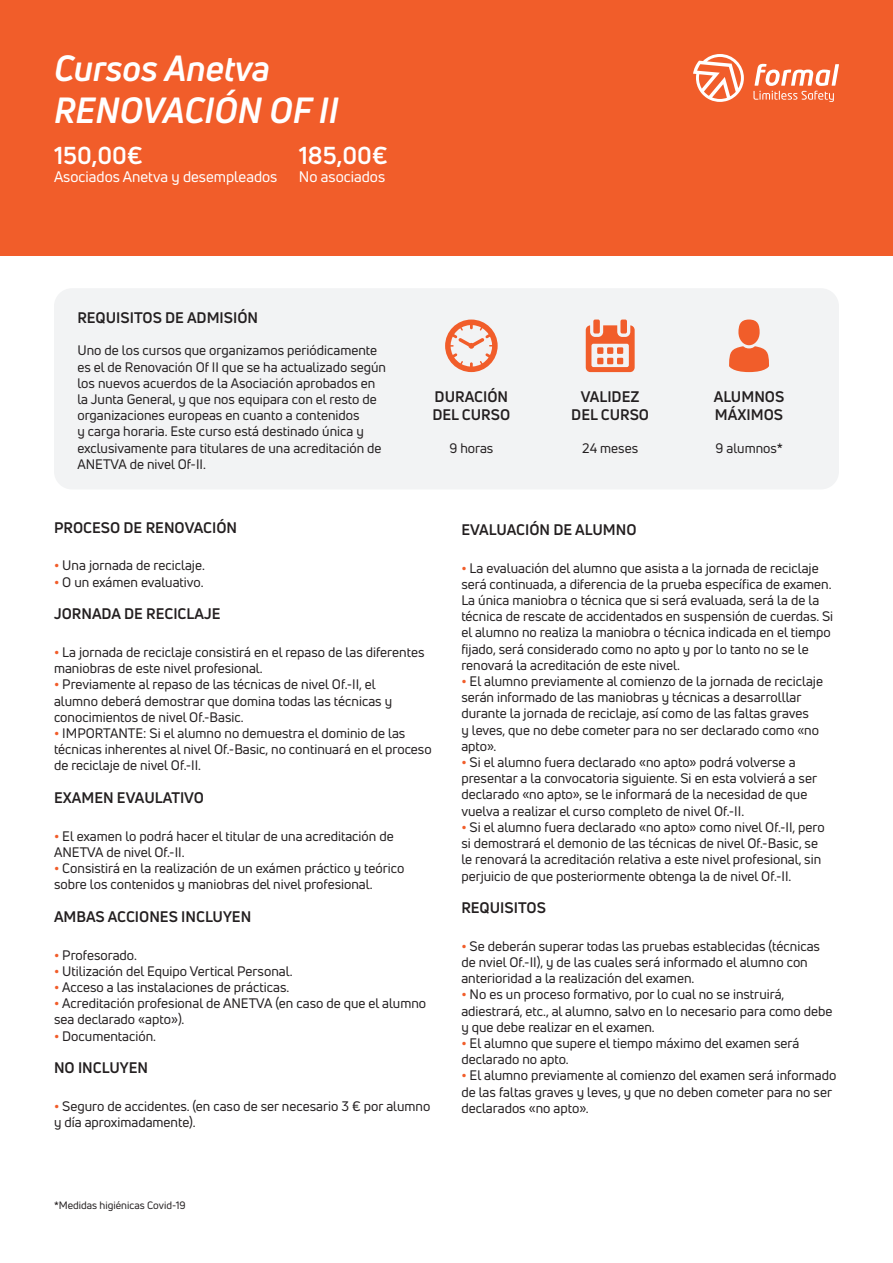
<style>
.page{position:relative;width:893px;height:1263px;background:#fff}
.page>*{position:absolute;margin:0;border:0;box-sizing:border-box;transform-origin:0 0}
.t1{font:italic 700 35.7px/42.8px "Uni Neue";color:#fff}
.t2{font:700 24px "Uni Neue";color:#fff}
.t3{font:700 15px/18px "Uni Neue";color:#231f20}
.t4{font:15px "Uni Neue";color:#fff}
.t5{font:13.5px/16.2px "Uni Neue";color:#231f20}
.t6{font:10.5px "Uni Neue";color:#231f20}
.s1{font-weight:700;color:#f15d2a}
</style>
<div class="page">
<div style="left:0;top:0;width:893px;height:256px;background:#f15d2a"></div>
<div style="left:54px;top:288px;width:785px;height:201px;background:#f2f3f4;border-radius:18px"></div>
<div style="left:738px;top:319px;width:22px;height:26px;background:#f15d2a;border-radius:50%"></div>
<svg style="left:729px;top:346px;width:40px;height:26px"></svg>
<svg style="left:445px;top:319px;width:53px;height:53px"></svg>
<svg style="left:586px;top:325px;width:49px;height:47px"></svg>
<div style="left:593px;top:319px;width:7px;height:14px;background:#f15d2a;border-radius:2px"></div>
<div style="left:620px;top:319px;width:7px;height:14px;background:#f15d2a;border-radius:2px"></div>
<svg style="left:693px;top:54px;width:51px;height:48px"></svg>
<svg style="left:753px;top:64px;width:86px;height:38px"></svg>
<h1 class="t1" style="left:54px;top:46px;width:286px">Cursos Anetva<br>RENOVACIÓN OF II</h1>
<h2 class="t2" style="left:54px;top:140px;width:90px">150,00€</h2>
<p class="t4" style="left:54px;top:167px;width:225px">Asociados Anetva y desempleados</p>
<h2 class="t2" style="left:299px;top:140px;width:90px">185,00€</h2>
<p class="t4" style="left:299px;top:167px;width:88px">No asociados</p>
<p class="t3" style="left:77px;top:308px;width:182px">REQUISITOS DE ADMISIÓN</p>
<p class="t5" style="left:77px;top:342px;width:310px">Uno de los cursos que organizamos periódicamente es el de Renovación Of II que se ha actualizado según los nuevos acuerdos de la Asociación aprobados en la Junta General, y que nos equipara con el resto de organizaciones europeas en cuanto a contenidos<br>y carga horaria. Este curso está destinado única y exclusivamente para titulares de una acreditación de ANETVA de nivel Of-II.</p>
<p class="t3" style="left:432px;top:388px;width:79px">DURACIÓN<br>DEL CURSO</p>
<p class="t5" style="left:449px;top:440px;width:46px">9 horas</p>
<p class="t3" style="left:571px;top:388px;width:79px;text-align:center">VALIDEZ<br>DEL CURSO</p>
<p class="t5" style="left:582px;top:440px;width:57px">24 meses</p>
<p class="t3" style="left:714px;top:388px;width:72px">ALUMNOS<br>MÁXIMOS</p>
<p class="t5" style="left:716px;top:440px;width:69px">9 alumnos*</p>
<p class="t3" style="left:54px;top:518px;width:185px">PROCESO DE RENOVACIÓN</p>
<p class="t5" style="left:54px;top:557px;width:152px"><span class="s1">•</span> Una jornada de reciclaje.</p>
<p class="t5" style="left:54px;top:573px;width:151px"><span class="s1">•</span> O un exámen evaluativo.</p>
<p class="t3" style="left:54px;top:604px;width:168px">JORNADA DE RECICLAJE</p>
<p class="t5" style="left:54px;top:644px;width:372px"><span class="s1">•</span> La jornada de reciclaje consistirá en el repaso de las diferentes maniobras de este nivel profesional.</p>
<p class="t5" style="left:54px;top:676px;width:340px"><span class="s1">•</span> Previamente al repaso de las técnicas de nivel Of.-II, el alumno deberá demostrar que domina todas las técnicas y conocimientos de nivel Of.-Basic.</p>
<p class="t5" style="left:54px;top:725px;width:379px"><span class="s1">•</span> IMPORTANTE: Si el alumno no demuestra el dominio de las técnicas inherentes al nivel Of.-Basic, no continuará en el proceso de reciclaje de nivel Of.-II.</p>
<p class="t3" style="left:54px;top:788px;width:152px">EXAMEN EVAULATIVO</p>
<p class="t5" style="left:54px;top:828px;width:341px"><span class="s1">•</span> El examen lo podrá hacer el titular de una acreditación de<br>ANETVA de nivel Of.-II.</p>
<p class="t5" style="left:54px;top:860px;width:352px"><span class="s1">•</span> Consistirá en la realización de un exámen práctico y teórico sobre los contenidos y maniobras del nivel profesional.</p>
<p class="t3" style="left:54px;top:907px;width:199px">AMBAS ACCIONES INCLUYEN</p>
<p class="t5" style="left:54px;top:946px;width:85px"><span class="s1">•</span> Profesorado.</p>
<p class="t5" style="left:54px;top:963px;width:240px"><span class="s1">•</span> Utilización del Equipo Vertical Personal.</p>
<p class="t5" style="left:54px;top:979px;width:237px"><span class="s1">•</span> Acceso a las instalaciones de prácticas.</p>
<p class="t5" style="left:54px;top:995px;width:374px"><span class="s1">•</span> Acreditación profesional de ANETVA (en caso de que el alumno sea declarado «apto»).</p>
<p class="t5" style="left:54px;top:1027px;width:104px"><span class="s1">•</span> Documentación.</p>
<p class="t3" style="left:54px;top:1058px;width:96px">NO INCLUYEN</p>
<p class="t5" style="left:54px;top:1098px;width:378px"><span class="s1">•</span> Seguro de accidentes. (en caso de ser necesario 3 € por alumno y día aproximadamente).</p>
<p class="t6" style="left:54px;top:1199px;width:133px">*Medidas higiénicas Covid-19</p>
<p class="t3" style="left:461px;top:520px;width:177px">EVALUACIÓN DE ALUMNO</p>
<p class="t5" style="left:461px;top:560px;width:373px"><span class="s1">•</span> La evaluación del alumno que asista a la jornada de reciclaje será continuada, a diferencia de la prueba específica de examen.<br>La única maniobra o técnica que si será evaluada, será la de la técnica de rescate de accidentados en suspensión de cuerdas. Si el alumno no realiza la maniobra o técnica indicada en el tiempo fijado, será considerado como no apto y por lo tanto no se le renovará la acreditación de este nivel.</p>
<p class="t5" style="left:461px;top:673px;width:363px"><span class="s1">•</span> El alumno previamente al comienzo de la jornada de reciclaje serán informado de las maniobras y técnicas a desarrolllar durante la jornada de reciclaje, así como de las faltas graves<br>y leves, que no debe cometer para no ser declarado como «no apto».</p>
<p class="t5" style="left:461px;top:754px;width:357px"><span class="s1">•</span> Si el alumno fuera declarado «no apto» podrá volverse a presentar a la convocatoria siguiente. Si en esta volvierá a ser declarado «no apto», se le informará de la necesidad de que vuelva a realizar el curso completo de nivel Of.-II.</p>
<p class="t5" style="left:461px;top:819px;width:365px"><span class="s1">•</span> Si el alumno fuera declarado «no apto» como nivel Of.-II, pero si demostrará el demonio de las técnicas de nivel Of.-Basic, se le renovará la acreditación relativa a este nivel profesional, sin perjuicio de que posteriormente obtenga la de nivel Of.-II.</p>
<p class="t3" style="left:461px;top:898px;width:86px">REQUISITOS</p>
<p class="t5" style="left:461px;top:938px;width:360px"><span class="s1">•</span> Se deberán superar todas las pruebas establecidas (técnicas de nviel Of.-II), y de las cuales será informado el alumno con anterioridad a la realización del examen.</p>
<p class="t5" style="left:461px;top:986px;width:373px"><span class="s1">•</span> No es un proceso formativo, por lo cual no se instruirá, adiestrará, etc., al alumno, salvo en lo necesario para como debe y que debe realizar en el examen.</p>
<p class="t5" style="left:461px;top:1035px;width:339px"><span class="s1">•</span> El alumno que supere el tiempo máximo del examen será declarado no apto.</p>
<p class="t5" style="left:461px;top:1067px;width:376px"><span class="s1">•</span> El alumno previamente al comienzo del examen será informado de las faltas graves y leves, y que no deben cometer para no ser declarados «no apto».</p>
</div>
